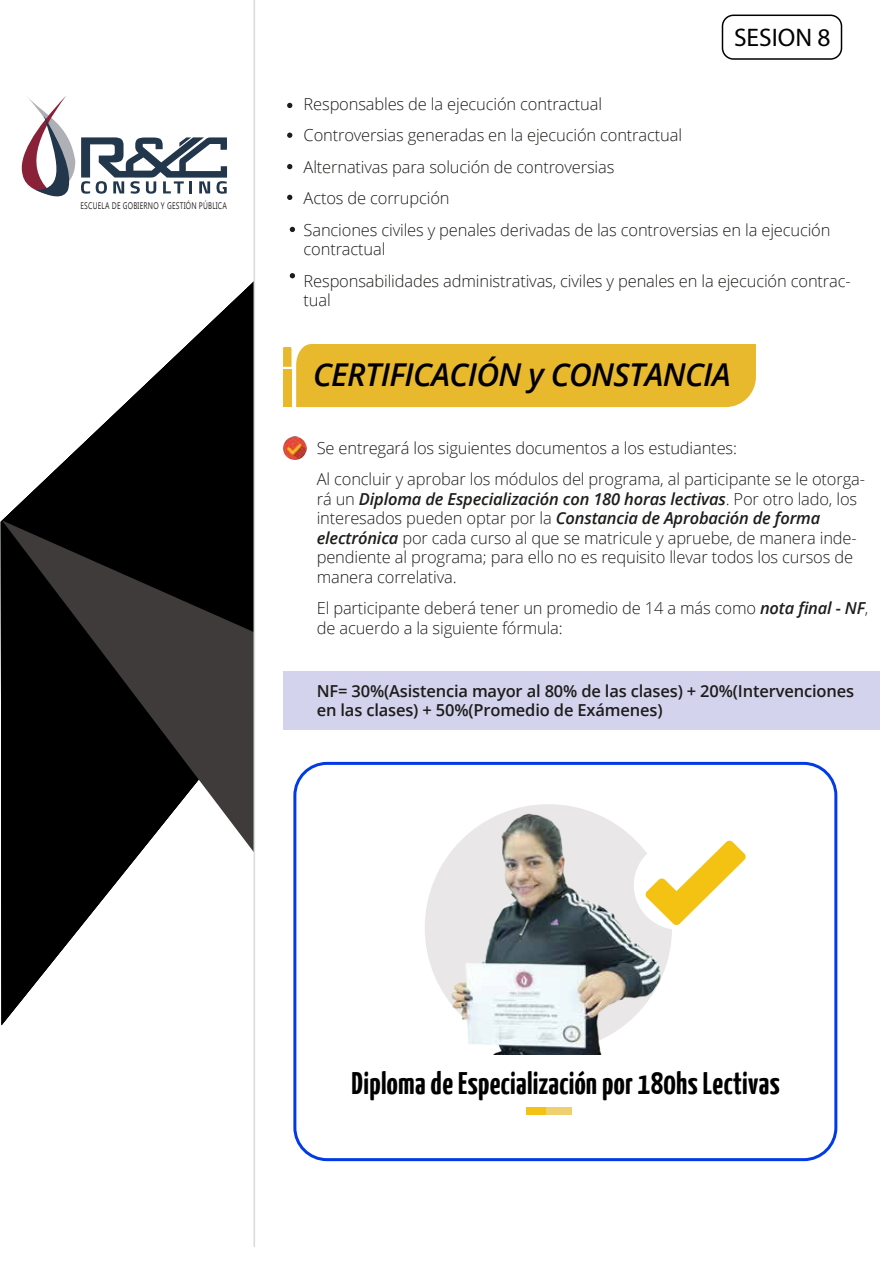
<style>
.page{position:relative;width:893px;height:1263px;background:#fff}
.page>*{position:absolute;margin:0;border:0;box-sizing:border-box;transform-origin:0 0}
.t1{font:italic 600 31.5px "Open Sans";letter-spacing:-.02em;color:#000}
.t2{font:700 31.2px "Yanone Kaffeesatz";letter-spacing:.01em;color:#000}
.t3{font:25.5px "Myriad Pro";color:#000}
.t4{font:300 16.5px/31.5px "Open Sans";letter-spacing:-.01em;color:#1d1d1b}
.t5{font:600 16.5px/19.5px "Open Sans";letter-spacing:-.01em;color:#1d1d1b}
.t6{font:9.6px "Ebrima";letter-spacing:.03em;color:#2b2425;scale:.74 1}
.s1{font-weight:600;font-style:italic}
</style>
<div class="page">
<div style="left:283px;top:671px;width:596px;height:58px;background:#d3d3ed"></div>
<div style="left:283px;top:344px;width:473px;height:63px;background:#e8b82d"></div>
<img style="left:283px;top:436px;width:24px;height:24px;border-radius:12px">
<div style="left:424px;top:803px;width:249px;height:249px;background:#e9e7e7;border-radius:50%"></div>
<svg style="left:666px;top:840px;width:80px;height:85px"></svg>
<img style="left:448px;top:805px;width:218px;height:250px">
<div style="left:526px;top:1107px;width:26px;height:8px;background:#f4c213"></div>
<div style="left:547px;top:1107px;width:25px;height:8px;background:#efd06f"></div>
<svg style="left:21px;top:96px;width:206px;height:101px"></svg>
<svg style="left:1px;top:280px;width:253px;height:745px"></svg>
<svg style="left:2px;top:520px;width:252px;height:333px;background:#212020"></svg>
<hr style="left:254px;top:0;width:1px;height:1247px;background:#dadada">
<svg style="left:287px;top:103px;width:5px;height:5px"></svg>
<svg style="left:287px;top:133px;width:5px;height:5px"></svg>
<svg style="left:287px;top:164px;width:5px;height:5px"></svg>
<svg style="left:287px;top:195px;width:5px;height:5px"></svg>
<svg style="left:290px;top:227px;width:5px;height:5px"></svg>
<svg style="left:290px;top:273px;width:5px;height:5px"></svg>
<div style="left:722px;top:15px;width:120px;height:45px;border:2px solid #000;border-radius:11px"></div>
<div style="left:293px;top:762px;width:544px;height:399px;border:3px solid #003be7;border-radius:32px"></div>
<p class="t6" style="left:80px;top:198px;width:200px">ESCUELA DE GOBIERNO Y GESTIÓN PÚBLICA</p>
<h3 class="t3" style="left:734px;top:21px;width:98px">SESION 8</h3>
<p class="t4" style="left:304px;top:88px;width:528px">Responsables de la ejecución contractual<br>Controversias generadas en la ejecución contractual<br>Alternativas para solución de controversias<br>Actos de corrupción<br>Sanciones civiles y penales derivadas de las controversias en la ejecución</p>
<p class="t4" style="left:304px;top:233px;width:549px">contractual<br>Responsabilidades administrativas, civiles y penales en la ejecución contrac-</p>
<p class="t4" style="left:304px;top:284px;width:29px">tual</p>
<h1 class="t1" style="left:313px;top:353px;width:419px">CERTIFICACIÓN y CONSTANCIA</h1>
<p class="t4" style="left:317px;top:432px;width:550px">Se entregará los siguientes documentos a los estudiantes:<br>Al concluir y aprobar los módulos del programa, al participante se le otorga-</p>
<p class="t4" style="left:317px;top:489px;width:542px;line-height:19.5px">rá un <span class="s1">Diploma de Especialización con 180 horas lectivas</span>. Por otro lado, los interesados pueden optar por la <span class="s1">Constancia de Aprobación de forma electrónica</span> por cada curso al que se matricule y apruebe, de manera inde&shy;pendiente al programa; para ello no es requisito llevar todos los cursos de manera correlativa.</p>
<p class="t4" style="left:317px;top:598px;width:553px;line-height:19.5px">El participante deberá tener un promedio de 14 a más como <span class="s1">nota final - NF</span>, de acuerdo a la siguiente fórmula:</p>
<p class="t5" style="left:317px;top:681px;width:539px">NF= 30%(Asistencia mayor al 80% de las clases) + 20%(Intervenciones en las clases) + 50%(Promedio de Exámenes)</p>
<h2 class="t2" style="left:352px;top:1064px;width:429px">Diploma de Especialización por 180hs Lectivas</h2>
</div>
